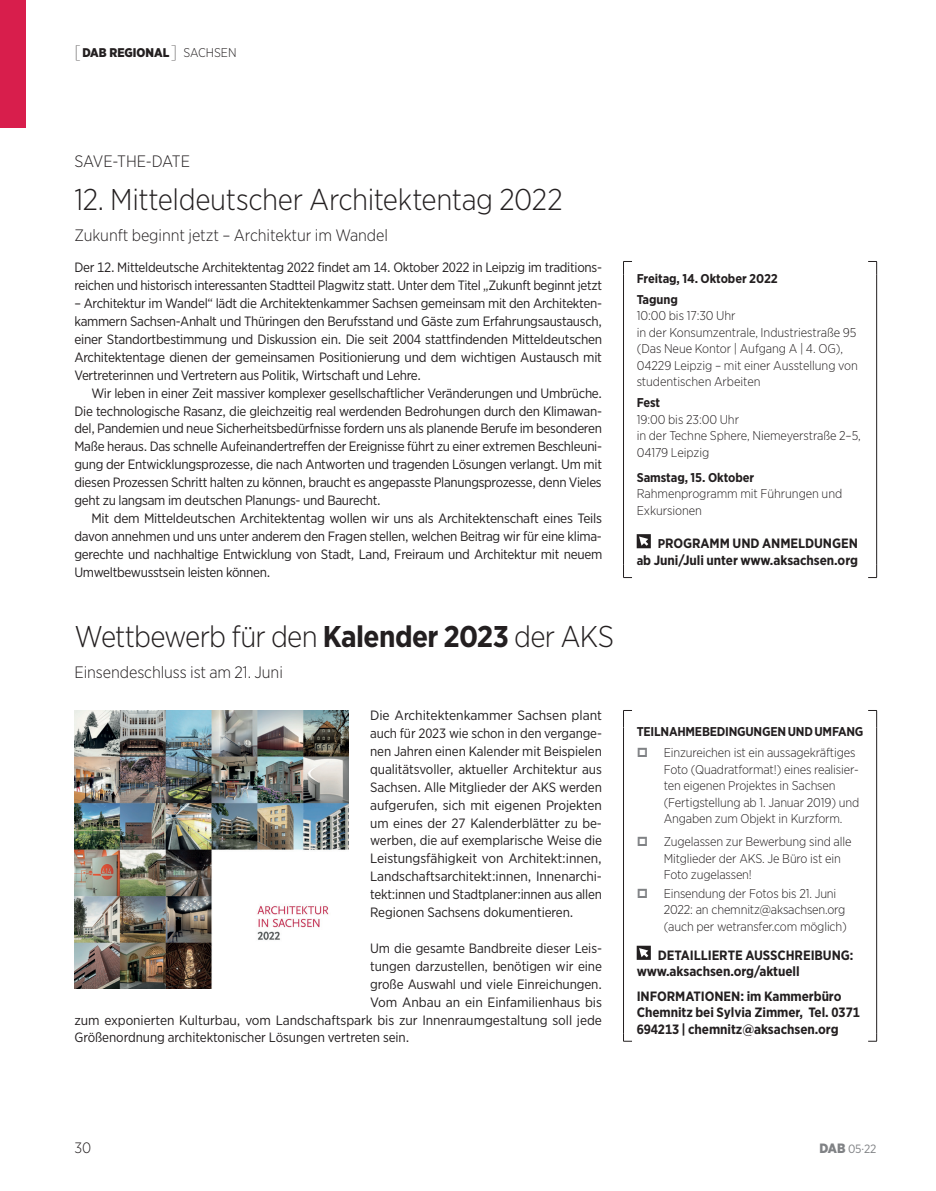
<style>
.page{position:relative;width:936px;height:1191px;background:#fff}
.page>*{position:absolute;margin:0;border:0;box-sizing:border-box;transform-origin:0 0}
.t1{font:300 30px "Gotham Narrow";letter-spacing:-.02em;color:#231f20}
.t2{font:300 16.5px "Gotham Narrow";letter-spacing:-.005em;color:#231f20}
.t3{font:300 15px "Gotham Narrow";color:#231f20}
.t4{font:13.5px/17.9px "Gotham Narrow";letter-spacing:-.02em;color:#231f20;text-align:justify}
.t5{font:700 13.5px/16.4px "Gotham Narrow";letter-spacing:-.005em;color:#231f20}
.t6{font:300 12.75px/16.5px "Gotham Narrow";letter-spacing:-.01em;color:#231f20}
.t7{font:700 12.75px/20.7px "Gotham Narrow";letter-spacing:-.02em;color:#231f20}
.t8{font:900 12.6px "Gotham Narrow";color:#231f20}
.t9{font:12px "Gotham Narrow";color:#808285}
.s1{font-weight:100;font-size:18px}
.s2{font-weight:300}
.s3{font-weight:700}
.s4{font-size:12.75px}
.s5{font-weight:900;font-size:13.5px}
</style>
<div class="page">
<svg style="left:623px;top:565px;width:9px;height:13px"></svg>
<svg style="left:868px;top:565px;width:9px;height:13px"></svg>
<svg style="left:868px;top:261px;width:9px;height:13px"></svg>
<svg style="left:623px;top:261px;width:9px;height:13px"></svg>
<hr style="left:623px;top:274px;width:1px;height:291px;background:#231f20">
<hr style="left:876px;top:274px;width:1px;height:291px;background:#231f20">
<svg style="left:636px;top:534px;width:14px;height:14px"></svg>
<svg style="left:623px;top:1033px;width:9px;height:9px"></svg>
<svg style="left:868px;top:1033px;width:9px;height:9px"></svg>
<svg style="left:868px;top:710px;width:9px;height:17px"></svg>
<svg style="left:623px;top:710px;width:9px;height:17px"></svg>
<hr style="left:623px;top:727px;width:1px;height:306px;background:#231f20">
<hr style="left:876px;top:727px;width:1px;height:306px;background:#231f20">
<svg style="left:636px;top:945px;width:14px;height:15px"></svg>
<img style="left:74px;top:710px;width:275px;height:278px">
<div style="left:0;top:0;width:26px;height:128px;background:#d81e4c"></div>
<p class="t8" style="left:74px;top:44px;width:164px"><span class="s1">[</span>DAB REGIONAL<span class="s1">]</span> <span class="s2">Sachse n</span></p>
<p class="t2" style="left:74px;top:151px;width:117px">SAVE-THE-DATE</p>
<h1 class="t1" style="left:74px;top:181px;width:489px">12. Mitteldeutscher Architektentag 2022</h1>
<p class="t2" style="left:74px;top:225px;width:315px">Zukunft beginnt jetzt – Architektur im Wandel</p>
<p class="t4" style="left:74px;top:258px;width:529px">Der 12. Mitteldeutsche Architektentag 2022 findet am 14. Oktober 2022 in Leipzig im traditions&shy;reichen und historisch interessanten Stadtteil Plagwitz statt. Unter dem Titel „Zukunft beginnt jetzt</p>
<p class="t4" style="left:74px;top:294px;width:529px">– Architektur im Wandel“ lädt die Architektenkammer Sachsen gemeinsam mit den Architekten&shy;kammern Sachsen-Anhalt und Thüringen den Berufsstand und Gäste zum Erfahrungsaustausch, einer Standortbestimmung und Diskussion ein. Die seit 2004 stattfindenden Mitteldeutschen Architektentage dienen der gemeinsamen Positionierung und dem wichtigen Austausch mit Vertreterinnen und Vertretern aus Politik, Wirtschaft und Lehre.</p>
<p class="t4" style="left:74px;top:384px;width:529px;text-indent:17px">Wir leben in einer Zeit massiver komplexer gesellschaftlicher Veränderungen und Umbrüche.<br>Die technologische Rasanz, die gleichzeitig real werdenden Bedrohungen durch den Klimawan&shy;del, Pandemien und neue Sicherheitsbedürfnisse fordern uns als planende Berufe im besonderen Maße heraus. Das schnelle Aufeinandertreffen der Ereignisse führt zu einer extremen Beschleuni&shy;gung der Entwicklungsprozesse, die nach Antworten und tragenden Lösungen verlangt. Um mit diesen Prozessen Schritt halten zu können, braucht es angepasste Planungsprozesse, denn Vieles geht zu langsam im deutschen Planungs- und Baurecht.</p>
<p class="t4" style="left:74px;top:509px;width:529px;text-indent:17px">Mit dem Mitteldeutschen Architektentag wollen wir uns als Architektenschaft eines Teils davon annehmen und uns unter anderem den Fragen stellen, welchen Beitrag wir für eine klima&shy;gerechte und nachhaltige Entwicklung von Stadt, Land, Freiraum und Architektur mit neuem Umweltbewusstsein leisten können.</p>
<h1 class="t1" style="left:74px;top:618px;width:541px">Wettbewerb für den <span class="s3">Kalender 2023</span> der AKS</h1>
<p class="t2" style="left:74px;top:662px;width:210px">Einsendeschluss ist am 21. Juni</p>
<p class="t4" style="left:370px;top:706px;width:233px">Die Architektenkammer Sachsen plant auch für 2023 wie schon in den vergange&shy;nen Jahren einen Kalender mit Beispielen qualitätsvoller, aktueller Architektur aus Sachsen. Alle Mitglieder der AKS werden aufgerufen, sich mit eigenen Projekten um eines der 27 Kalenderblätter zu be&shy;werben, die auf exemplarische Weise die Leistungsfähigkeit von Architekt:innen, Landschaftsarchitekt:innen, Innenarchi&shy;tekt:innen und Stadtplaner:innen aus allen Regionen Sachsens dokumentieren.</p>
<p class="t4" style="left:370px;top:939px;width:233px">Um die gesamte Bandbreite dieser Leis-</p>
<p class="t4" style="left:370px;top:957px;width:233px">tungen darzustellen, benötigen wir eine</p>
<p class="t4" style="left:370px;top:974px;width:233px">große Auswahl und viele Einreichungen.</p>
<p class="t4" style="left:370px;top:992px;width:233px">Vom Anbau an ein Einfamilienhaus bis</p>
<p class="t4" style="left:74px;top:1010px;width:529px">zum exponierten Kulturbau, vom Landschaftspark bis zur Innenraumgestaltung soll jede</p>
<p class="t4" style="left:74px;top:1028px;width:336px">Größenordnung architektonischer Lösungen vertreten sein.</p>
<p class="t7" style="left:636px;top:268px;width:143px">Freitag, 14. Oktober 2022<br>Tagung</p>
<p class="t6" style="left:636px;top:307px;width:223px">10:00 bis 17:30 Uhr<br>in der Konsumzentrale, Industriestraße 95 (Das Neue Kontor | Aufgang A | 4. OG),<br>04229 Leipzig – mit einer Ausstellung von studentischen Arbeiten</p>
<p class="t7" style="left:636px;top:392px;width:25px">Fest</p>
<p class="t6" style="left:636px;top:411px;width:226px">19:00 bis 23:00 Uhr<br>in der Techne Sphere, N iemeyerstraße 2–5,<br>04179 Leipzig</p>
<p class="t7" style="left:636px;top:467px;width:119px">Samstag, 15. Oktober</p>
<p class="t6" style="left:636px;top:485px;width:207px">Rahmenprogramm mit Führungen und<br>Exkursionen</p>
<p class="t5" style="left:636px;top:535px;width:223px;text-align:right"><span class="s4">P</span>ROGRAMM UND ANMELDUNGEN<br><span class="s4">a</span>b Juni/Juli unter www.aksachsen.org</p>
<p class="t7" style="left:636px;top:721px;width:228px">TEILNAHMEBEDINGUNGEN UND UMFANG</p>
<p class="t6" style="left:663px;top:744px;width:197px">Einzureichen ist ein aussagekräftiges Foto (Quadratformat!) eines realisier&shy;ten eigenen Projektes in Sachsen (Fertigstellung ab 1. Januar 2019) und Angaben zum Objekt in Kurzform.</p>
<p class="t6" style="left:663px;top:833px;width:189px">Zugelassen zur Bewerbung sind alle<br>Mitglieder der AKS. Je Büro ist ein<br>Foto zugelassen!</p>
<p class="t6" style="left:663px;top:884px;width:185px">Einsendung der Fotos bis 21. Juni<br>2022: an chemnitz@aksachsen.org (auch per wetransfer.com möglich)</p>
<p class="t5" style="left:636px;top:946px;width:218px;text-indent:21px">DETAILLIERTE AUSSCHREIBUNG: www.aksachsen.org/aktuell</p>
<p class="t5" style="left:636px;top:988px;width:225px">INFORMATIONEN: im Kammerbüro<br>Chemnitz bei Sylvia Zimmer, Tel. 0371<br>694213 | chemnitz@aksachsen.org</p>
<p class="t3" style="left:74px;top:1138px;width:18px">30</p>
<p class="t9" style="left:819px;top:1141px;width:58px"><span class="s5">DAB</span> 05·22</p>
</div>
